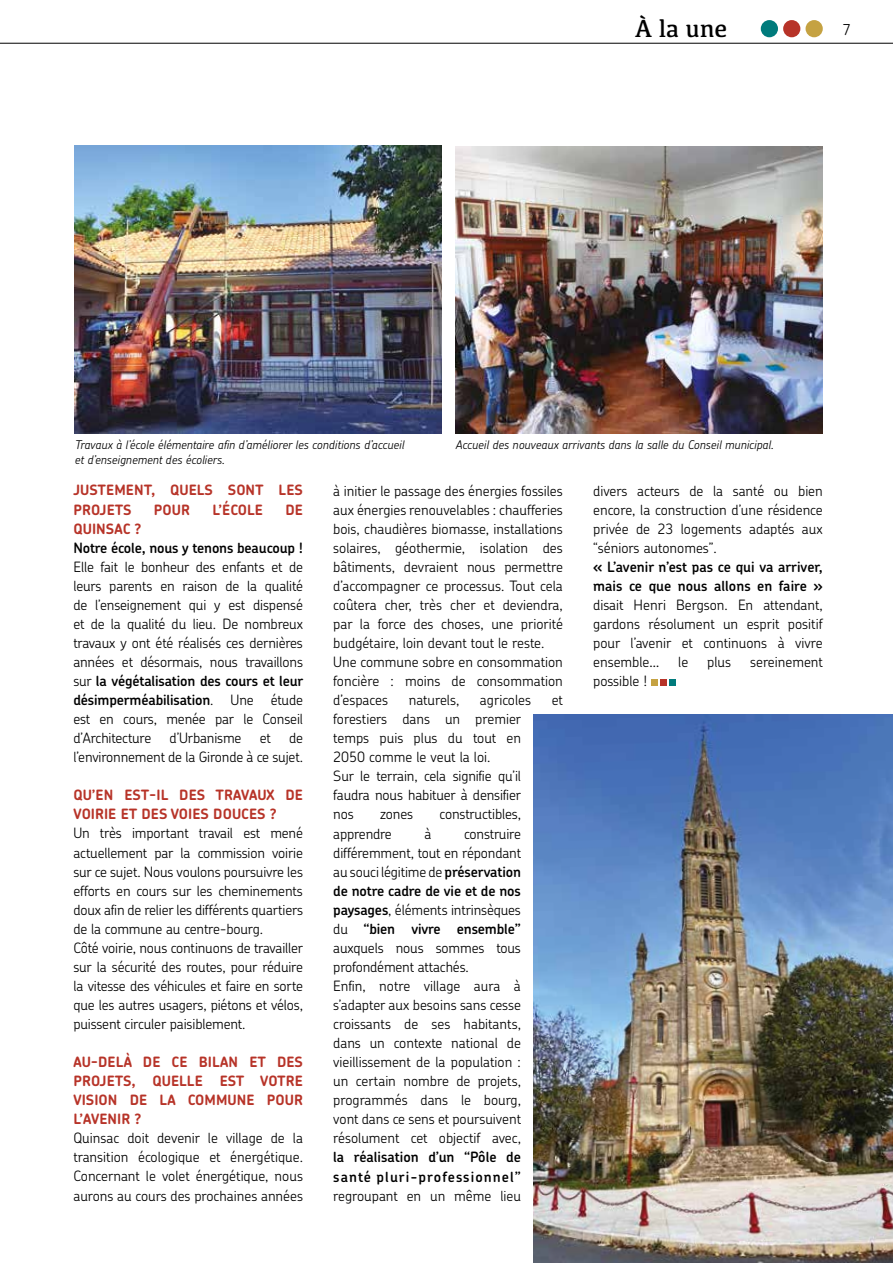
<style>
.page{position:relative;width:893px;height:1263px;background:#fff}
.page>*{position:absolute;margin:0;border:0;box-sizing:border-box;transform-origin:0 0}
.t1{font:25.5px "Kefa";color:#000}
.t2{font:300 15px "Chevin Pro";color:#000}
.t3{font:300 14.25px/19px "Chevin Pro";letter-spacing:-.01em;color:#000;text-align:justify}
.t4{font:700 14.25px/19px "Chevin Pro";letter-spacing:.005em;color:#b73328}
.t5{font:600 14.25px/19px "Chevin Pro";color:#000}
.t6{font:600 14.25px/19px "Chevin Pro";letter-spacing:.055em;color:#000}
.t7{font:italic 300 12px/15px "Chevin Pro";color:#000}
.s1{font-weight:600}
</style>
<div class="page">
<div style="left:761px;top:20px;width:17px;height:17px;background:#007b7c;border-radius:50%"></div>
<div style="left:783px;top:20px;width:17px;height:17px;background:#b73328;border-radius:50%"></div>
<div style="left:805px;top:20px;width:18px;height:17px;background:#c5a242;border-radius:50%"></div>
<hr style="left:0;top:43px;width:893px;height:1px;background:#000">
<div style="left:660px;top:679px;width:7px;height:7px;background:#b73328"></div>
<div style="left:651px;top:679px;width:7px;height:7px;background:#c5a242"></div>
<div style="left:669px;top:679px;width:7px;height:7px;background:#007b7c"></div>
<img style="left:534px;top:714px;width:359px;height:549px">
<img style="left:75px;top:146px;width:367px;height:287px">
<img style="left:456px;top:146px;width:367px;height:288px">
<h1 class="t1" style="left:635px;top:13px;width:94px">À la une</h1>
<p class="t2" style="left:843px;top:19px;width:10px">7</p>
<p class="t7" style="left:75px;top:436px;width:331px">Travaux à l’école élémentaire afin d’améliorer les conditions d’accueil et d’enseignement des écoliers.</p>
<p class="t7" style="left:456px;top:436px;width:320px">Accueil des nouveaux arrivants dans la salle du Conseil municipal.</p>
<p class="t4" style="left:73px;top:481px;width:231px">JUSTEMENT, QUELS SONT LES<br>PROJETS</p>
<p class="t4" style="left:154px;top:500px;width:38px">POUR</p>
<p class="t4" style="left:212px;top:500px;width:52px">L’ÉCOLE</p>
<p class="t4" style="left:285px;top:500px;width:19px">DE</p>
<p class="t4" style="left:73px;top:519px;width:70px">QUINSAC ?</p>
<p class="t5" style="left:73px;top:538px;width:231px">Notre école, nous y tenons beaucoup !</p>
<p class="t3" style="left:73px;top:556px;width:231px">Elle fait le bonheur des enfants et de leurs parents en raison de la qualité de l’enseignement qui y est dispensé et de la qualité du lieu. De nombreux travaux y ont été réalisés ces dernières années et désormais, nous travaillons sur <span class="s1">la végétalisation des cours et leur désimperméabilisation</span>. Une étude est en cours, menée par le Conseil d’Architecture</p>
<p class="t3" style="left:170px;top:728px;width:73px">d’Urbanisme</p>
<p class="t3" style="left:260px;top:728px;width:13px">et</p>
<p class="t3" style="left:73px;top:728px;width:231px;text-align:right">de<br>l’environnement de la Gironde à ce sujet.</p>
<p class="t4" style="left:73px;top:786px;width:231px">QU’EN EST-IL DES TRAVAUX DE<br>VOIRIE ET DES VOIES DOUCES ?</p>
<p class="t3" style="left:73px;top:823px;width:231px;text-align:left">Un très important travail est mené actuellement par la commission voirie sur ce sujet. Nous voulons poursuivre les efforts en cours sur les cheminements doux afin de relier les différents quartiers de la commune au centre-bourg.<br>Côté voirie, nous continuons de travailler sur la sécurité des routes, pour réduire la vitesse des véhicules et faire en sorte que les autres usagers, piétons et vélos, puissent circuler paisiblement.</p>
<p class="t4" style="left:73px;top:1052px;width:231px;text-align:justify">AU-DELÀ DE CE BILAN ET DES PROJETS, QUELLE EST VOTRE VISION DE LA COMMUNE POUR L’AVENIR ?</p>
<p class="t3" style="left:73px;top:1128px;width:231px">Quinsac doit devenir le village de la transition écologique et énergétique.<br>Concernant le volet énergétique, nous aurons au cours des prochaines années</p>
<p class="t3" style="left:333px;top:480px;width:231px;text-align:left">à initier le passage des énergies fossiles aux énergies renouvelables : chaufferies bois, chaudières biomasse, installations solaires, géothermie, isolation des bâtiments, devraient nous permettre d’accompagner ce processus. Tout cela coûtera cher, très cher et deviendra, par la force des choses, une priorité budgétaire, loin devant tout le reste.<br>Une commune sobre en consommation foncière : moins de consommation d’espaces</p>
<p class="t3" style="left:409px;top:690px;width:52px">naturels,</p>
<p class="t3" style="left:480px;top:690px;width:53px">agricoles</p>
<p class="t3" style="left:552px;top:690px;width:13px">et</p>
<p class="t3" style="left:333px;top:709px;width:189px;text-align:left">forestiers dans un premier temps puis plus du tout en<br>2050 comme le veut la loi.<br>Sur le terrain, cela signifie qu’il faudra nous habituer à densifier nos</p>
<p class="t3" style="left:380px;top:804px;width:34px">zones</p>
<p class="t3" style="left:440px;top:804px;width:83px">constructibles,</p>
<p class="t3" style="left:333px;top:823px;width:60px">apprendre</p>
<p class="t3" style="left:424px;top:823px;width:8px">à</p>
<p class="t3" style="left:333px;top:823px;width:189px;text-align:left;text-indent:131px">construire différemment, tout en répondant au souci légitime de <span class="s1">préservation de notre cadre de vie et de nos paysages</span>, éléments intrinsèques du <span class="s1">“bien vivre ensemble” </span>auxquels nous sommes tous profondément attachés.<br>Enfin, notre village aura à s’adapter aux besoins sans cesse croissants de ses habitants, dans un contexte national de vieillissement de la population : un certain nombre de projets, programmés dans le bourg, vont dans ce sens et poursuivent résolument cet objectif avec,</p>
<p class="t6" style="left:333px;top:1147px;width:189px">la réalisation d’un “Pôle de santé pluri-professionnel”</p>
<p class="t3" style="left:333px;top:1185px;width:189px">regroupant en un même lieu</p>
<p class="t3" style="left:593px;top:480px;width:231px">divers acteurs de la santé ou bien encore, la construction d’une résidence privée de 23 logements adaptés aux “séniors autonomes”.</p>
<p class="t5" style="left:593px;top:557px;width:231px">« L’avenir n’est pas ce qui va arriver, mais ce que nous allons en faire »</p>
<p class="t3" style="left:593px;top:595px;width:231px">disait Henri Bergson. En attendant, gardons résolument un esprit positif pour l’avenir et continuons à vivre ensemble…</p>
<p class="t3" style="left:678px;top:652px;width:12px">le</p>
<p class="t3" style="left:707px;top:652px;width:26px">plus</p>
<p class="t3" style="left:750px;top:652px;width:74px">sereinement</p>
<p class="t3" style="left:593px;top:671px;width:56px">possible !</p>
</div>
